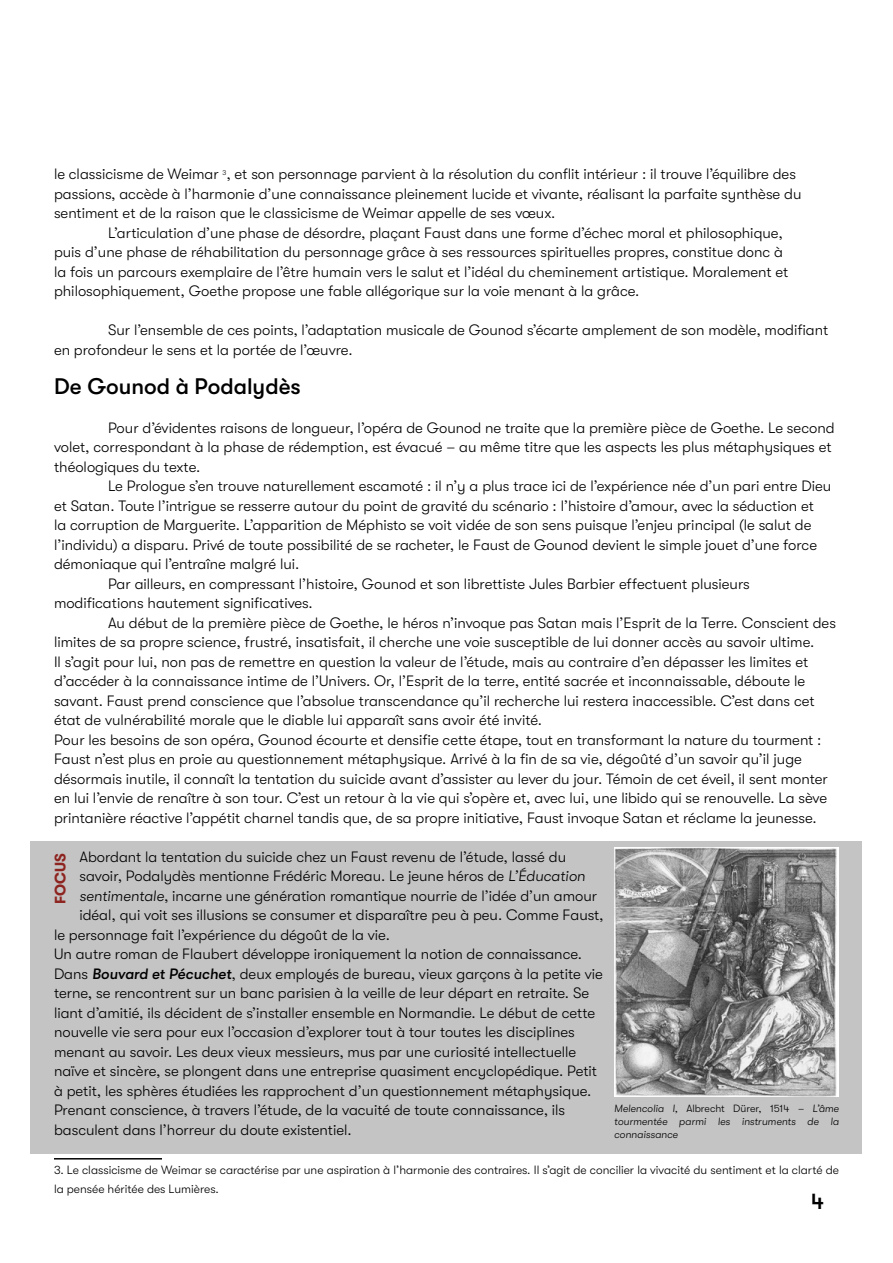
<style>
.page{position:relative;width:893px;height:1263px;background:#fff}
.page>*{position:absolute;margin:0;border:0;box-sizing:border-box;transform-origin:0 0}
.t1{font:500 22.5px "GT Walsheim";color:#000}
.t2{font:300 15px/19.5px "GT Walsheim";color:#000}
.t3{font:700 15px "GT Walsheim";color:#8d241f}
.t4{font:300 12px/19.5px "GT Walsheim";color:#000}
.t5{font:italic 300 10.5px/12.6px "GT Walsheim";color:#000;text-align:justify}
.s1{font-style:italic}
.s2{font-weight:500;font-style:italic}
.s3{font-style:normal}
</style>
<div class="page">
<div style="left:31px;top:842px;width:831px;height:312px;background:#c4c4c4"></div>
<hr style="left:54px;top:1158px;width:108px;height:1px;background:#000">
<img style="left:614px;top:848px;width:225px;height:249px">
<p class="t2" style="left:54px;top:164px;width:749px">le classicisme de Weimar <sup>3</sup>, et son personnage parvient à la résolution du conflit intérieur : il trouve l’équilibre des passions, accède à l’harmonie d’une connaissance pleinement lucide et vivante, réalisant la parfaite synthèse du sentiment et de la raison que le classicisme de Weimar appelle de ses vœux.</p>
<p class="t2" style="left:54px;top:223px;width:736px;text-indent:54px">L’articulation d’une phase de désordre, plaçant Faust dans une forme d’échec moral et philosophique, puis d’une phase de réhabilitation du personnage grâce à ses ressources spirituelles propres, constitue donc à la fois un parcours exemplaire de l’être humain vers le salut et l’idéal du cheminement artistique. Moralement et philosophiquement, Goethe propose une fable allégorique sur la voie menant à la grâce.</p>
<p class="t2" style="left:54px;top:320px;width:776px;text-indent:54px">Sur l’ensemble de ces points, l’adaptation musicale de Gounod s’écarte amplement de son modèle, modifiant en profondeur le sens et la portée de l’œuvre.</p>
<h1 class="t1" style="left:54px;top:373px;width:248px">De Gounod à Podalydès</h1>
<p class="t2" style="left:54px;top:418px;width:782px;text-indent:54px">Pour d’évidentes raisons de longueur, l’opéra de Gounod ne traite que la première pièce de Goethe. Le second volet, correspondant à la phase de rédemption, est évacué – au même titre que les aspects les plus métaphysiques et théologiques du texte.</p>
<p class="t2" style="left:108px;top:476px;width:725px">Le Prologue s’en trouve naturellement escamoté : il n’y a plus trace ici de l’expérience née d’un pari entre Dieu</p>
<p class="t2" style="left:54px;top:496px;width:762px">et Satan. Toute l’intrigue se resserre autour du point de gravité du scénario : l’histoire d’amour, avec la séduction et</p>
<p class="t2" style="left:54px;top:515px;width:759px">la corruption de Marguerite. L’apparition de Méphisto se voit vidée de son sens puisque l’enjeu principal (le salut de</p>
<p class="t2" style="left:54px;top:535px;width:765px">l’individu) a disparu. Privé de toute possibilité de se racheter, le Faust de Gounod devient le simple jouet d’une force</p>
<p class="t2" style="left:54px;top:554px;width:247px">démoniaque qui l’entraîne malgré lui.</p>
<p class="t2" style="left:108px;top:574px;width:643px">Par ailleurs, en compressant l’histoire, Gounod et son librettiste Jules Barbier effectuent plusieurs</p>
<p class="t2" style="left:54px;top:593px;width:260px">modifications hautement significatives.</p>
<p class="t2" style="left:108px;top:613px;width:729px">Au début de la première pièce de Goethe, le héros n’invoque pas Satan mais l’Esprit de la Terre. Conscient des</p>
<p class="t2" style="left:54px;top:632px;width:762px">limites de sa propre science, frustré, insatisfait, il cherche une voie susceptible de lui donner accès au savoir ultime.</p>
<p class="t2" style="left:54px;top:652px;width:756px">Il s’agit pour lui, non pas de remettre en question la valeur de l’étude, mais au contraire d’en dépasser les limites et</p>
<p class="t2" style="left:54px;top:671px;width:753px">d’accéder à la connaissance intime de l’Univers. Or, l’Esprit de la terre, entité sacrée et inconnaissable, déboute le</p>
<p class="t2" style="left:54px;top:691px;width:762px">savant. Faust prend conscience que l’absolue transcendance qu’il recherche lui restera inaccessible. C’est dans cet</p>
<p class="t2" style="left:54px;top:710px;width:490px">état de vulnérabilité morale que le diable lui apparaît sans avoir été invité.</p>
<p class="t2" style="left:54px;top:730px;width:769px">Pour les besoins de son opéra, Gounod écourte et densifie cette étape, tout en transformant la nature du tourment :</p>
<p class="t2" style="left:54px;top:749px;width:749px">Faust n’est plus en proie au questionnement métaphysique. Arrivé à la fin de sa vie, dégoûté d’un savoir qu’il juge</p>
<p class="t2" style="left:54px;top:769px;width:775px">désormais inutile, il connaît la tentation du suicide avant d’assister au lever du jour. Témoin de cet éveil, il sent monter</p>
<p class="t2" style="left:54px;top:788px;width:775px">en lui l’envie de renaître à son tour. C’est un retour à la vie qui s’opère et, avec lui, une libido qui se renouvelle. La sève</p>
<p class="t2" style="left:54px;top:808px;width:764px">printanière réactive l’appétit charnel tandis que, de sa propre initiative, Faust invoque Satan et réclame la jeunesse.</p>
<p class="t2" style="left:79px;top:847px;width:488px">Abordant la tentation du suicide chez un Faust revenu de l’étude, lassé du</p>
<p class="t2" style="left:79px;top:866px;width:507px">savoir, Podalydès mentionne Frédéric Moreau. Le jeune héros de <span class="s1">L’Éducation</span></p>
<p class="t2" style="left:79px;top:886px;width:519px"><span class="s1">sentimentale</span>, incarne une génération romantique nourrie de l’idée d’un amour</p>
<p class="t2" style="left:79px;top:905px;width:526px">idéal, qui voit ses illusions se consumer et disparaître peu à peu. Comme Faust,</p>
<p class="t2" style="left:54px;top:925px;width:337px">le personnage fait l’expérience du dégoût de la vie.</p>
<p class="t2" style="left:54px;top:944px;width:530px">Un autre roman de Flaubert développe ironiquement la notion de connaissance.</p>
<p class="t2" style="left:54px;top:964px;width:550px">Dans <span class="s2">Bouvard et Pécuchet</span>, deux employés de bureau, vieux garçons à la petite vie</p>
<p class="t2" style="left:54px;top:983px;width:537px">terne, se rencontrent sur un banc parisien à la veille de leur départ en retraite. Se</p>
<p class="t2" style="left:54px;top:1003px;width:543px">liant d’amitié, ils décident de s’installer ensemble en Normandie. Le début de cette</p>
<p class="t2" style="left:54px;top:1022px;width:522px">nouvelle vie sera pour eux l’occasion d’explorer tout à tour toutes les disciplines</p>
<p class="t2" style="left:54px;top:1042px;width:524px">menant au savoir. Les deux vieux messieurs, mus par une curiosité intellectuelle</p>
<p class="t2" style="left:54px;top:1061px;width:545px">naïve et sincère, se plongent dans une entreprise quasiment encyclopédique. Petit</p>
<p class="t2" style="left:54px;top:1081px;width:539px">à petit, les sphères étudiées les rapprochent d’un questionnement métaphysique.</p>
<p class="t2" style="left:54px;top:1100px;width:513px">Prenant conscience, à travers l’étude, de la vacuité de toute connaissance, ils</p>
<p class="t2" style="left:54px;top:1120px;width:299px">basculent dans l’horreur du doute existentiel.</p>
<p class="t4" style="left:54px;top:1160px;width:786px">3. Le classicisme de Weimar se caractérise par une aspiration à l’harmonie des contraires. Il s’agit de concilier la vivacité du sentiment et la clarté de la pensée héritée des Lumières.</p>
<p class="t3" style="left:52px;top:904px;width:52px;rotate:-90deg">FOCUS</p>
<p class="t5" style="left:614px;top:1102px;width:226px">Melencolia I, <span class="s3">Albrecht Dürer, 1514</span> – L’âme tourmentée parmi les instruments de la connaissance</p>
<h1 class="t1" style="left:811px;top:1188px;width:15px">4</h1>
</div>
